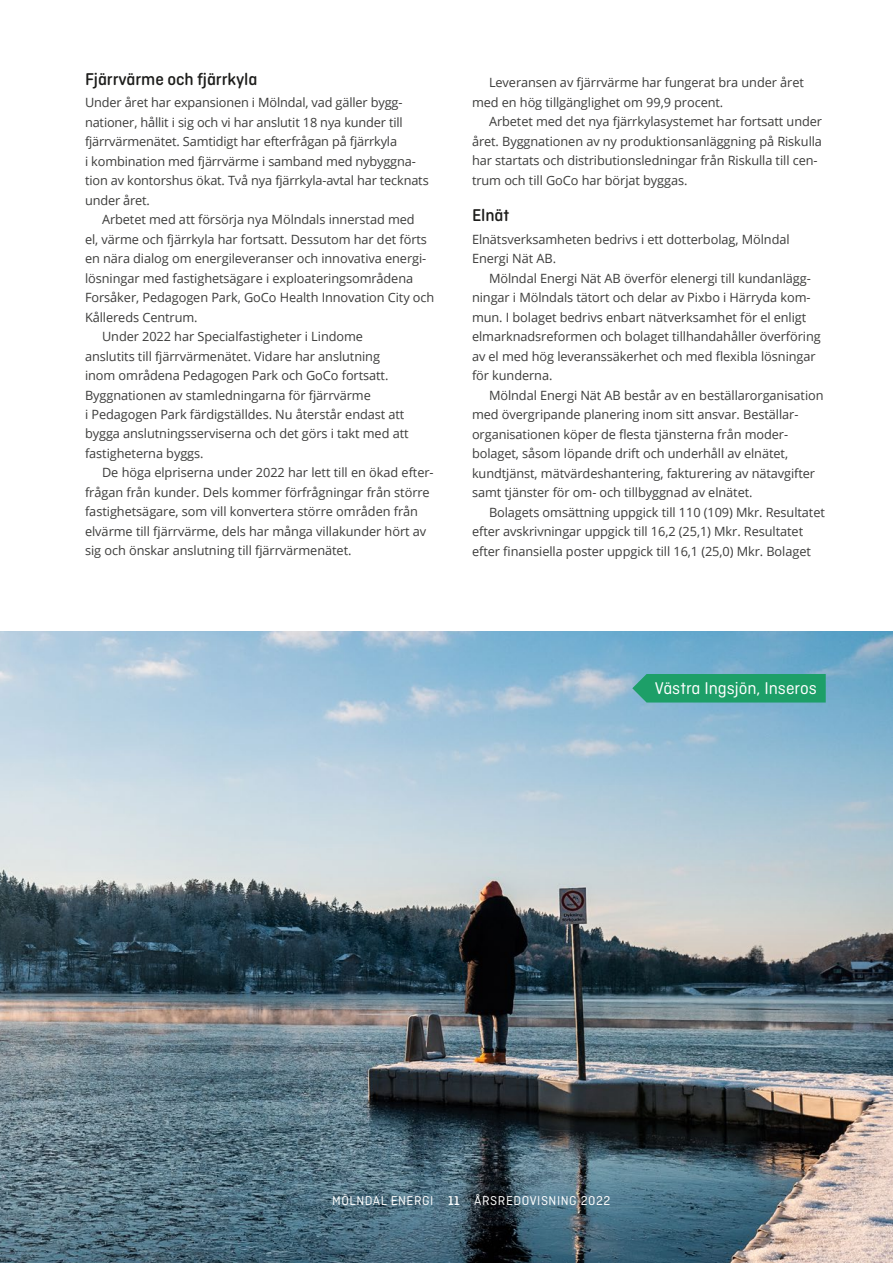
<style>
.page{position:relative;width:893px;height:1263px;background:#fff}
.page>*{position:absolute;margin:0;border:0;box-sizing:border-box;transform-origin:0 0}
.t1{font:500 18px "Ciutadella Rounded";letter-spacing:-.005em;color:#1d1d1b}
.t2{font:18px "Ciutadella Rounded";color:#fff}
.t3{font:13.5px "Ciutadella Rounded";letter-spacing:.04em;color:#fff}
.t4{font:12.75px/19.5px "Open Sans";letter-spacing:-.005em;color:#3c3c3b}
.s1{font-weight:500}
</style>
<div class="page">
<img style="left:0;top:631px;width:893px;height:632px">
<svg style="left:631px;top:673px;width:195px;height:31px;background:#28a174"></svg>
<h1 class="t1" style="left:85px;top:69px;width:174px">Fjärrvärme och fjärrkyla</h1>
<p class="t4" style="left:85px;top:92px;width:345px">Under året har expansionen i Mölndal, vad gäller bygg&shy;nationer, hållit i sig och vi har anslutit 18 nya kunder till fjärrvärmenätet. Samtidigt har efterfrågan på fjärrkyla<br>i kombination med fjärrvärme i samband med nybyggna&shy;tion av kontorshus ökat. Två nya fjärrkyla-avtal har tecknats under året.</p>
<p class="t4" style="left:102px;top:209px;width:314px">Arbetet med att försörja nya Mölndals innerstad med</p>
<p class="t4" style="left:85px;top:229px;width:343px">el, värme och fjärrkyla har fortsatt. Dessutom har det förts</p>
<p class="t4" style="left:85px;top:248px;width:343px">en nära dialog om energileveranser och innovativa energi-</p>
<p class="t4" style="left:85px;top:268px;width:330px">lösningar med fastighetsägare i exploateringsområdena</p>
<p class="t4" style="left:85px;top:287px;width:351px">Forsåker, Pedagogen Park, GoCo Health Innovation City och</p>
<p class="t4" style="left:85px;top:307px;width:114px">Kållereds Centrum.</p>
<p class="t4" style="left:102px;top:326px;width:262px">Under 2022 har Specialfastigheter i Lindome</p>
<p class="t4" style="left:85px;top:346px;width:296px">anslutits till fjärrvärmenätet. Vidare har anslutning</p>
<p class="t4" style="left:85px;top:365px;width:305px">inom områdena Pedagogen Park och GoCo fortsatt.</p>
<p class="t4" style="left:85px;top:385px;width:287px">Byggnationen av stamledningarna för fjärrvärme</p>
<p class="t4" style="left:85px;top:404px;width:321px">i Pedagogen Park färdigställdes. Nu återstår endast att</p>
<p class="t4" style="left:85px;top:424px;width:325px">bygga anslutningsserviserna och det görs i takt med att</p>
<p class="t4" style="left:85px;top:443px;width:120px">fastigheterna byggs.</p>
<p class="t4" style="left:102px;top:463px;width:333px">De höga elpriserna under 2022 har lett till en ökad efter-</p>
<p class="t4" style="left:85px;top:482px;width:346px">frågan från kunder. Dels kommer förfrågningar från större</p>
<p class="t4" style="left:85px;top:502px;width:335px">fastighetsägare, som vill konvertera större områden från</p>
<p class="t4" style="left:85px;top:521px;width:343px">elvärme till fjärrvärme, dels har många villakunder hört av</p>
<p class="t4" style="left:85px;top:541px;width:268px">sig och önskar anslutning till fjärrvärmenätet.</p>
<p class="t4" style="left:472px;top:73px;width:333px;text-indent:17px">Leveransen av fjärrvärme har fungerat bra under året med en hög tillgänglighet om 99,9 procent.</p>
<p class="t4" style="left:472px;top:112px;width:352px;text-indent:17px">Arbetet med det nya fjärrkylasystemet har fortsatt under året. Byggnationen av ny produktionsanläggning på Riskulla har startats och distributionsledningar från Riskulla till cen&shy;trum och till GoCo har börjat byggas.</p>
<h1 class="t1" style="left:472px;top:205px;width:39px">Elnät</h1>
<p class="t4" style="left:472px;top:229px;width:319px">Elnätsverksamheten bedrivs i ett dotterbolag, Mölndal<br>Energi Nät AB.</p>
<p class="t4" style="left:472px;top:268px;width:350px;text-indent:17px">Mölndal Energi Nät AB överför elenergi till kundanlägg&shy;ningar i Mölndals tätort och delar av Pixbo i Härryda kom&shy;mun. I bolaget bedrivs enbart nätverksamhet för el enligt elmarknadsreformen och bolaget tillhandahåller överföring av el med hög leveranssäkerhet och med flexibla lösningar för kunderna.</p>
<p class="t4" style="left:472px;top:385px;width:353px;text-indent:17px">Mölndal Energi Nät AB består av en beställarorganisation med övergripande planering inom sitt ansvar. Beställar&shy;organisationen köper de flesta tjänsterna från moder&shy;bolaget, såsom löpande drift och underhåll av elnätet, kundtjänst, mätvärdeshantering, fakturering av nätavgifter samt tjänster för om- och tillbyggnad av elnätet.</p>
<p class="t4" style="left:472px;top:502px;width:354px;text-indent:17px">Bolagets omsättning uppgick till 110 (109) Mkr. Resultatet efter avskrivningar uppgick till 16,2 (25,1) Mkr. Resultatet efter finansiella poster uppgick till 16,1 (25,0) Mkr. Bolaget</p>
<h1 class="t2" style="left:655px;top:678px;width:164px">Västra Ingsjön, Inseros</h1>
<p class="t3" style="left:332px;top:1193px;width:280px">MÖLNDAL ENERGI <span class="s1">11</span> ÅRSREDOVISNING 2022</p>
</div>
